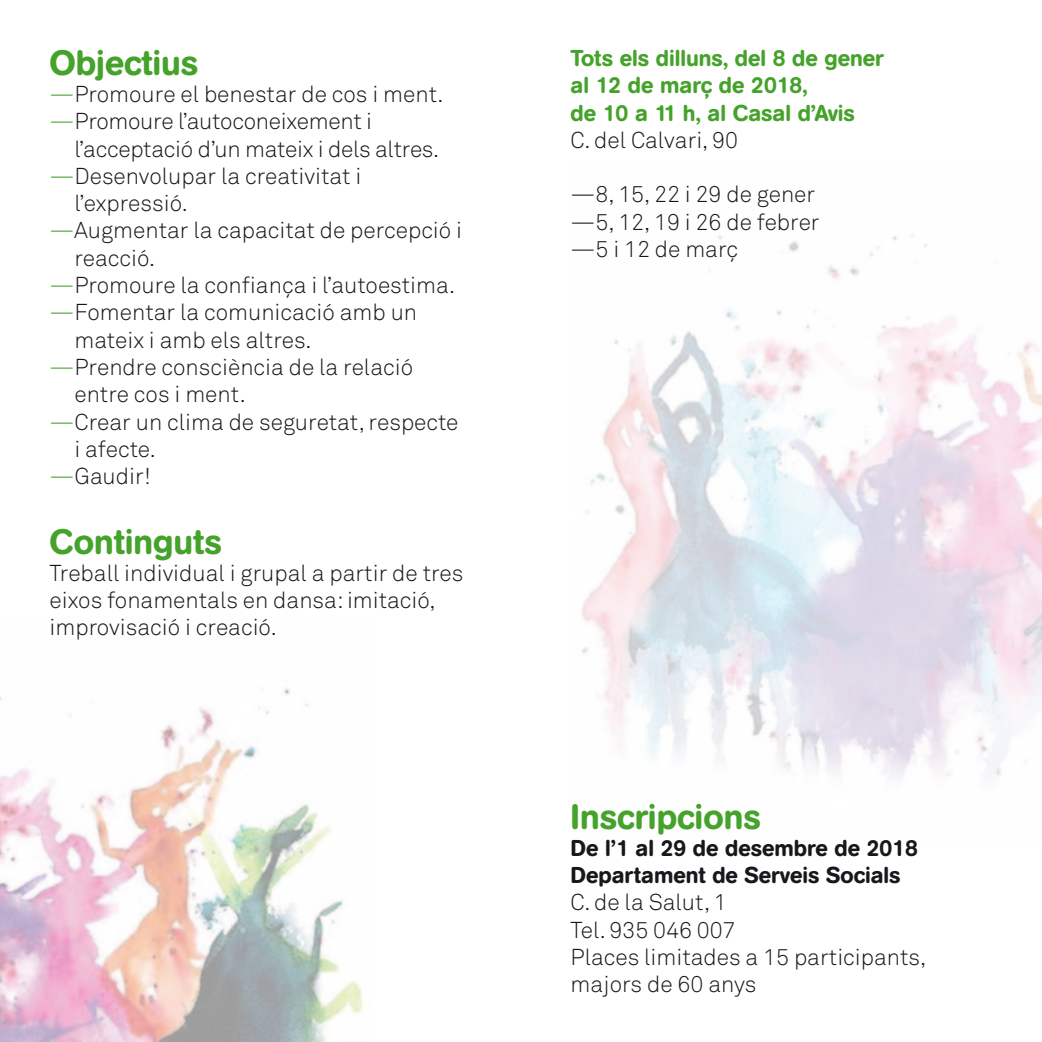
<style>
.page{position:relative;width:1042px;height:1042px;background:#fff}
.page>*{position:absolute;margin:0;border:0;box-sizing:border-box;transform-origin:0 0}
.t1{font:500 35px "AG Book Rounded";color:#45a22b}
.t2{font:22.75px/27.3px "Akkurat Light Pro";color:#1a171c}
.t3{font:500 22.75px/27.3px "AG Book Rounded";color:#45a22b}
.t4{font:500 22.75px/27.3px "AG Book Rounded";color:#1a171c}
.s1{color:#45a22b}
</style>
<div class="page">
<img style="left:0;top:687px;width:363px;height:355px">
<img style="left:582px;top:234px;width:460px;height:544px">
<h1 class="t1" style="left:50px;top:42px;width:150px">Objectius</h1>
<p class="t2" style="left:50px;top:81px;width:395px"><span class="s1">—</span>Promoure el benestar de cos i ment. <span class="s1">—</span>Promoure l’autoconeixement i</p>
<p class="t2" style="left:74px;top:135px;width:366px">l’acceptació d’un mateix i dels altres.</p>
<p class="t2" style="left:50px;top:163px;width:313px"><span class="s1">—</span>Desenvolupar la creativitat i</p>
<p class="t2" style="left:74px;top:190px;width:115px">l’expressió.</p>
<p class="t2" style="left:50px;top:217px;width:414px"><span class="s1">—</span>Augmentar la capacitat de percepció i</p>
<p class="t2" style="left:74px;top:245px;width:82px">reacció.</p>
<p class="t2" style="left:50px;top:272px;width:407px"><span class="s1">—</span>Promoure la confiança i l’autoestima.</p>
<p class="t2" style="left:50px;top:299px;width:369px"><span class="s1">—</span>Fomentar la comunicació amb un</p>
<p class="t2" style="left:74px;top:326px;width:239px">mateix i amb els altres.</p>
<p class="t2" style="left:50px;top:354px;width:365px"><span class="s1">—</span>Prendre consciència de la relació</p>
<p class="t2" style="left:74px;top:381px;width:173px">entre cos i ment.</p>
<p class="t2" style="left:50px;top:408px;width:410px"><span class="s1">—</span>Crear un clima de seguretat, respecte</p>
<p class="t2" style="left:74px;top:436px;width:83px">i afecte.</p>
<p class="t2" style="left:50px;top:463px;width:103px"><span class="s1">—</span>Gaudir!</p>
<h1 class="t1" style="left:50px;top:521px;width:174px">Continguts</h1>
<p class="t2" style="left:50px;top:560px;width:415px">Treball individual i grupal a partir de tres eixos fonamentals en dansa: imitació, improvisació i creació.</p>
<p class="t3" style="left:570px;top:45px;width:315px">Tots els dilluns, del 8 de gener al 12 de març de 2018,<br>de 10 a 11 h, al Casal d’Avis</p>
<p class="t2" style="left:570px;top:127px;width:169px">C. del Calvari, 90</p>
<p class="t2" style="left:570px;top:181px;width:250px">—8, 15, 22 i 29 de gener —5, 12, 19 i 26 de febrer —5 i 12 de març</p>
<h1 class="t1" style="left:570px;top:796px;width:192px">Inscripcions</h1>
<p class="t4" style="left:570px;top:834px;width:349px">De l’1 al 29 de desembre de 2018<br>Departament de Serveis Socials</p>
<p class="t2" style="left:570px;top:889px;width:357px">C. de la Salut, 1<br>Tel. 935 046 007<br>Places limitades a 15 participants, majors de 60 anys</p>
</div>
